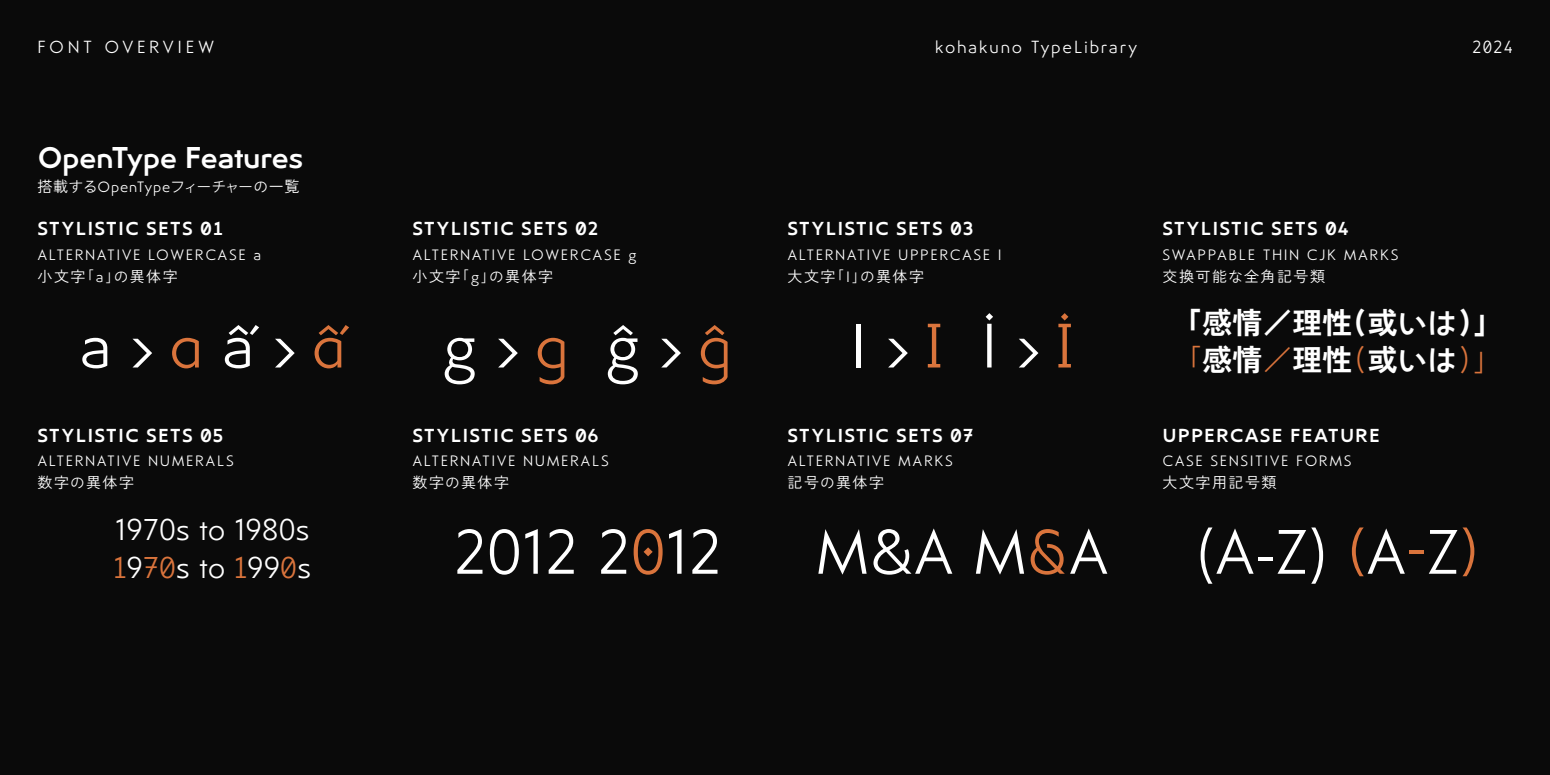
<style>
.page{position:relative;width:1550px;height:775px;background:#0a0a0a}
.page>*{position:absolute;margin:0;border:0;box-sizing:border-box;transform-origin:0 0}
.t1{font:300 62.5px "KT Kiyosuna Sans";color:#fff}
.t2{font:700 30px/37.5px "KT Kiyosuna Sans";color:#fff}
.t3{font:300 30px/37.5px "KT Kiyosuna Sans";color:#fff}
.t4{font:700 30px "KT Kiyosuna Sans";letter-spacing:-.025em;color:#fff}
.t5{font:700 18.75px "KT Kiyosuna Sans";letter-spacing:.05em;color:#fff}
.t6{font:300 17.5px "KT Kiyosuna Sans";letter-spacing:.1em;color:#fff}
.t7{font:300 17.5px "KT Kiyosuna Sans";letter-spacing:.19em;color:#fff}
.t8{font:300 15px/22.5px "KT Kiyosuna Sans";letter-spacing:.1em;color:#fff}
.t9{font:300 15px "KT Kiyosuna Sans";letter-spacing:.01em;color:#fff}
.s1{color:#da743c}
</style>
<div class="page">
<p class="t7" style="left:38px;top:34px;width:179px">FONT OVERVIEW</p>
<p class="t6" style="left:935px;top:34px;width:204px">kohakuno TypeLibrary</p>
<p class="t6" style="left:1473px;top:34px;width:41px">2024</p>
<h2 class="t4" style="left:38px;top:134px;width:268px">OpenType Features</h2>
<p class="t9" style="left:38px;top:176px;width:264px">搭載するOpenTypeフィーチャーの一覧</p>
<p class="t5" style="left:38px;top:214px;width:188px">STYLISTIC SETS 01</p>
<p class="t5" style="left:412px;top:214px;width:188px">STYLISTIC SETS 02</p>
<p class="t5" style="left:788px;top:214px;width:188px">STYLISTIC SETS 03</p>
<p class="t5" style="left:1162px;top:214px;width:188px">STYLISTIC SETS 04</p>
<p class="t8" style="left:38px;top:244px;width:225px">ALTERNATIVE LOWERCASE a小文字「a」の異体字</p>
<p class="t8" style="left:412px;top:244px;width:225px">ALTERNATIVE LOWERCASE g小文字「g」の異体字</p>
<p class="t8" style="left:788px;top:244px;width:216px">ALTERNATIVE UPPERCASE I大文字「I」の異体字</p>
<p class="t8" style="left:1162px;top:244px;width:238px">SWAPPABLE THIN CJK MARKS交換可能な全角記号類</p>
<h1 class="t1" style="left:79px;top:300px;width:265px">a › <span class="s1">a</span> ấ › <span class="s1">ấ</span></h1>
<h1 class="t1" style="left:443px;top:300px;width:290px">g › <span class="s1">g</span> ĝ › <span class="s1">ĝ</span></h1>
<h1 class="t1" style="left:851px;top:300px;width:225px">I › <span class="s1">I</span> İ › <span class="s1">İ</span></h1>
<h2 class="t2" style="left:1172px;top:305px;width:331px">「感情／理性（或いは）」<span class="s1">「</span>感情<span class="s1">／</span>理性<span class="s1">（</span>或いは<span class="s1">）」</span></h2>
<p class="t5" style="left:38px;top:420px;width:188px">STYLISTIC SETS 05</p>
<p class="t5" style="left:412px;top:420px;width:188px">STYLISTIC SETS 06</p>
<p class="t5" style="left:788px;top:420px;width:188px">STYLISTIC SETS 07</p>
<p class="t5" style="left:1162px;top:420px;width:219px">UPPERCASE FEATURE</p>
<p class="t8" style="left:38px;top:450px;width:198px">ALTERNATIVE NUMERALS数字の異体字</p>
<p class="t8" style="left:412px;top:450px;width:198px">ALTERNATIVE NUMERALS数字の異体字</p>
<p class="t8" style="left:788px;top:450px;width:167px">ALTERNATIVE MARKS記号の異体字</p>
<p class="t8" style="left:1162px;top:450px;width:191px">CASE SENSITIVE FORMS大文字用記号類</p>
<h1 class="t1" style="left:453px;top:507px;width:270px">2012 2<span class="s1">0</span>12</h1>
<h1 class="t1" style="left:816px;top:507px;width:295px">M&amp;A M<span class="s1">&amp;</span>A</h1>
<h1 class="t1" style="left:1196px;top:507px;width:285px">(A-Z) <span class="s1">(</span>A<span class="s1">-</span>Z<span class="s1">)</span></h1>
<h2 class="t3" style="left:114px;top:512px;width:199px">1970s to 1980s<br><span class="s1">1</span>9<span class="s1">70</span>s to <span class="s1">1</span>99<span class="s1">0</span>s</h2>
</div>
